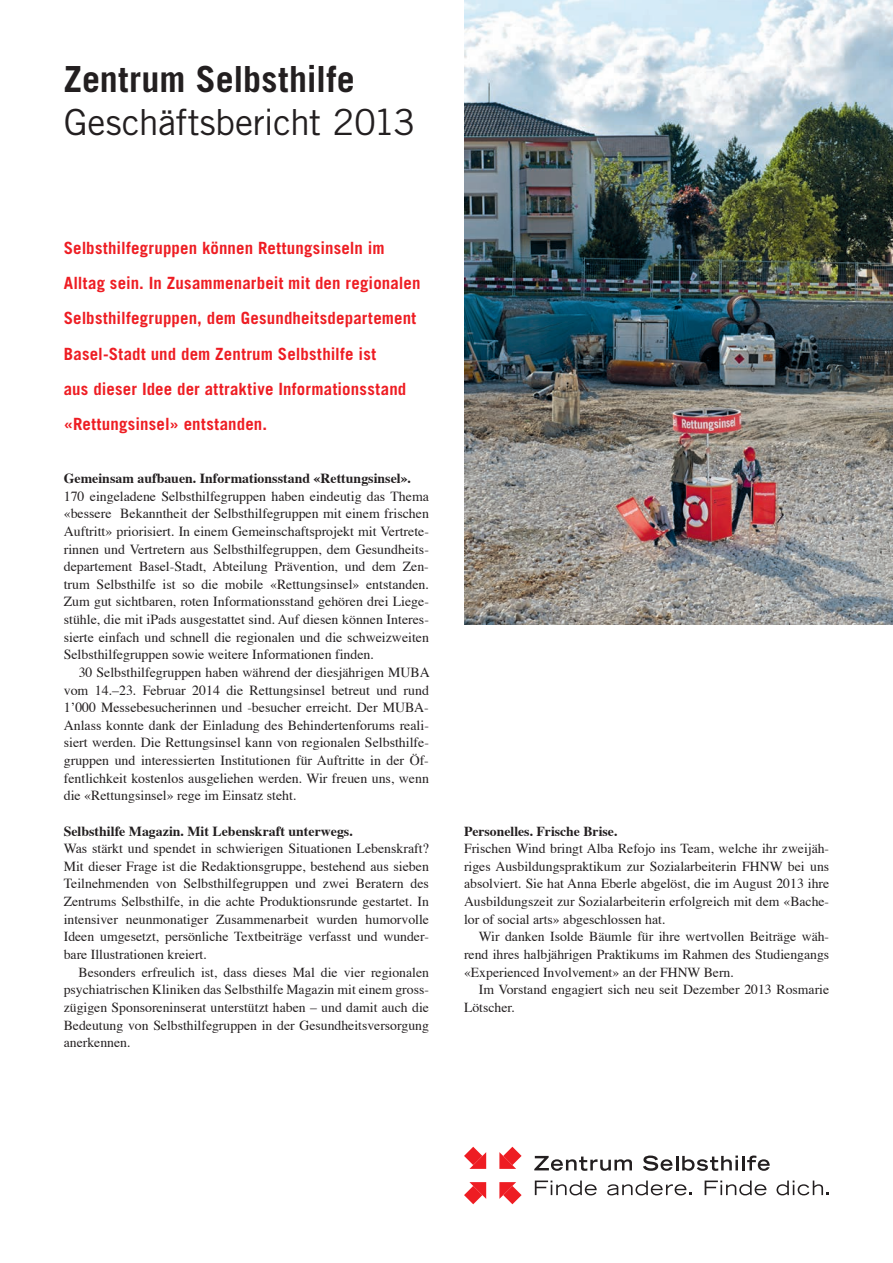
<style>
.page{position:relative;width:893px;height:1263px;background:#fff}
.page>*{position:absolute;margin:0;border:0;box-sizing:border-box;transform-origin:0 0}
.t1{font:36px "Trade Gothic";letter-spacing:-.015em;color:#231f20}
.t2{font:700 36px "Trade Gothic";letter-spacing:.01em;color:#231f20}
.t3{font:700 16.8px/35.2px "Trade Gothic";letter-spacing:.01em;color:#ee1d23}
.t4{font:13.8px/17.7px "Times";color:#231f20;text-align:justify}
.t5{font:700 13.8px "Times";color:#231f20}
</style>
<div class="page">
<svg style="left:534px;top:1156px;width:98px;height:15px"></svg>
<svg style="left:643px;top:1155px;width:127px;height:16px"></svg>
<svg style="left:535px;top:1180px;width:62px;height:15px"></svg>
<svg style="left:607px;top:1180px;width:85px;height:15px"></svg>
<svg style="left:705px;top:1180px;width:62px;height:15px"></svg>
<svg style="left:776px;top:1180px;width:53px;height:15px"></svg>
<svg style="left:464px;top:1182px;width:22px;height:22px"></svg>
<svg style="left:499px;top:1182px;width:23px;height:22px"></svg>
<svg style="left:499px;top:1147px;width:23px;height:22px"></svg>
<svg style="left:464px;top:1147px;width:22px;height:22px"></svg>
<img style="left:464px;top:0;width:429px;height:624px">
<h1 class="t2" style="left:64px;top:57px;width:293px">Zentrum Selbsthilfe</h1>
<h1 class="t1" style="left:64px;top:101px;width:353px">Geschäftsbericht 2013</h1>
<p class="t3" style="left:64px;top:230px;width:358px">Selbsthilfegruppen können Rettungsinseln im Alltag sein. In Zusammenarbeit mit den regionalen Selbsthilfegruppen, dem Gesundheitsdepartement Basel-Stadt und dem Zentrum Selbsthilfe ist<br>aus dieser Idee der attraktive Informationsstand «Rettungsinsel» entstanden.</p>
<p class="t5" style="left:64px;top:465px;width:349px">Gemeinsam aufbauen. Informationsstand «Rettungsinsel».</p>
<p class="t4" style="left:64px;top:486px;width:367px">170 eingeladene Selbsthilfegruppen haben eindeutig das Thema «bessere Bekanntheit der Selbsthilfegruppen mit einem frischen Auftritt» priorisiert. In einem Gemeinschaftsprojekt mit Vertrete&shy;rinnen und Vertretern aus Selbsthilfegruppen, dem Gesundheits&shy;departement Basel-Stadt, Abteilung Prävention, und dem Zen&shy;trum Selbsthilfe ist so die mobile «Rettungsinsel» entstanden.<br>Zum gut sichtbaren, roten Informationsstand gehören drei Liege&shy;stühle, die mit iPads ausgestattet sind. Auf diesen können Interes&shy;sierte einfach und schnell die regionalen und die schweizweiten Selbsthilfegruppen sowie weitere Informationen finden.</p>
<p class="t4" style="left:64px;top:662px;width:367px;text-indent:15px">30 Selbsthilfegruppen haben während der diesjährigen MUBA vom 14.–23. Februar 2014 die Rettungsinsel betreut und rund 1ʼ000 Messebesucherinnen und -besucher erreicht. Der MUBA-Anlass konnte dank der Einladung des Behindertenforums reali&shy;siert werden. Die Rettungsinsel kann von regionalen Selbsthilfe&shy;gruppen und interessierten Institutionen für Auftritte in der Öf&shy;fentlichkeit kostenlos ausgeliehen werden. Wir freuen uns, wenn die «Rettungsinsel» rege im Einsatz steht.</p>
<p class="t5" style="left:64px;top:818px;width:291px">Selbsthilfe Magazin. Mit Lebenskraft unterwegs.</p>
<p class="t4" style="left:64px;top:838px;width:367px">Was stärkt und spendet in schwierigen Situationen Lebenskraft?<br>Mit dieser Frage ist die Redaktionsgruppe, bestehend aus sieben Teilnehmenden von Selbsthilfegruppen und zwei Beratern des Zentrums Selbsthilfe, in die achte Produktionsrunde gestartet. In intensiver neunmonatiger Zusammenarbeit wurden humorvolle Ideen umgesetzt, persönliche Textbeiträge verfasst und wunder&shy;bare Illustrationen kreiert.</p>
<p class="t4" style="left:64px;top:962px;width:367px;text-indent:15px">Besonders erfreulich ist, dass dieses Mal die vier regionalen psychiatrischen Kliniken das Selbsthilfe Magazin mit einem gross&shy;zügigen Sponsoreninserat unterstützt haben – und damit auch die Bedeutung von Selbsthilfegruppen in der Gesundheitsversorgung anerkennen.</p>
<p class="t5" style="left:464px;top:818px;width:155px">Personelles. Frische Brise.</p>
<p class="t4" style="left:464px;top:838px;width:367px">Frischen Wind bringt Alba Refojo ins Team, welche ihr zweijäh&shy;riges Ausbildungspraktikum zur Sozialarbeiterin FHNW bei uns absolviert. Sie hat Anna Eberle abgelöst, die im August 2013 ihre Ausbildungszeit zur Sozialarbeiterin erfolgreich mit dem «Bache&shy;lor of social arts» abgeschlossen hat.</p>
<p class="t4" style="left:464px;top:927px;width:367px;text-indent:15px">Wir danken Isolde Bäumle für ihre wertvollen Beiträge wäh&shy;rend ihres halbjährigen Praktikums im Rahmen des Studiengangs «Experienced Involvement» an der FHNW Bern.</p>
<p class="t4" style="left:464px;top:979px;width:367px;text-indent:15px">Im Vorstand engagiert sich neu seit Dezember 2013 Rosmarie<br>Lötscher.</p>
</div>
